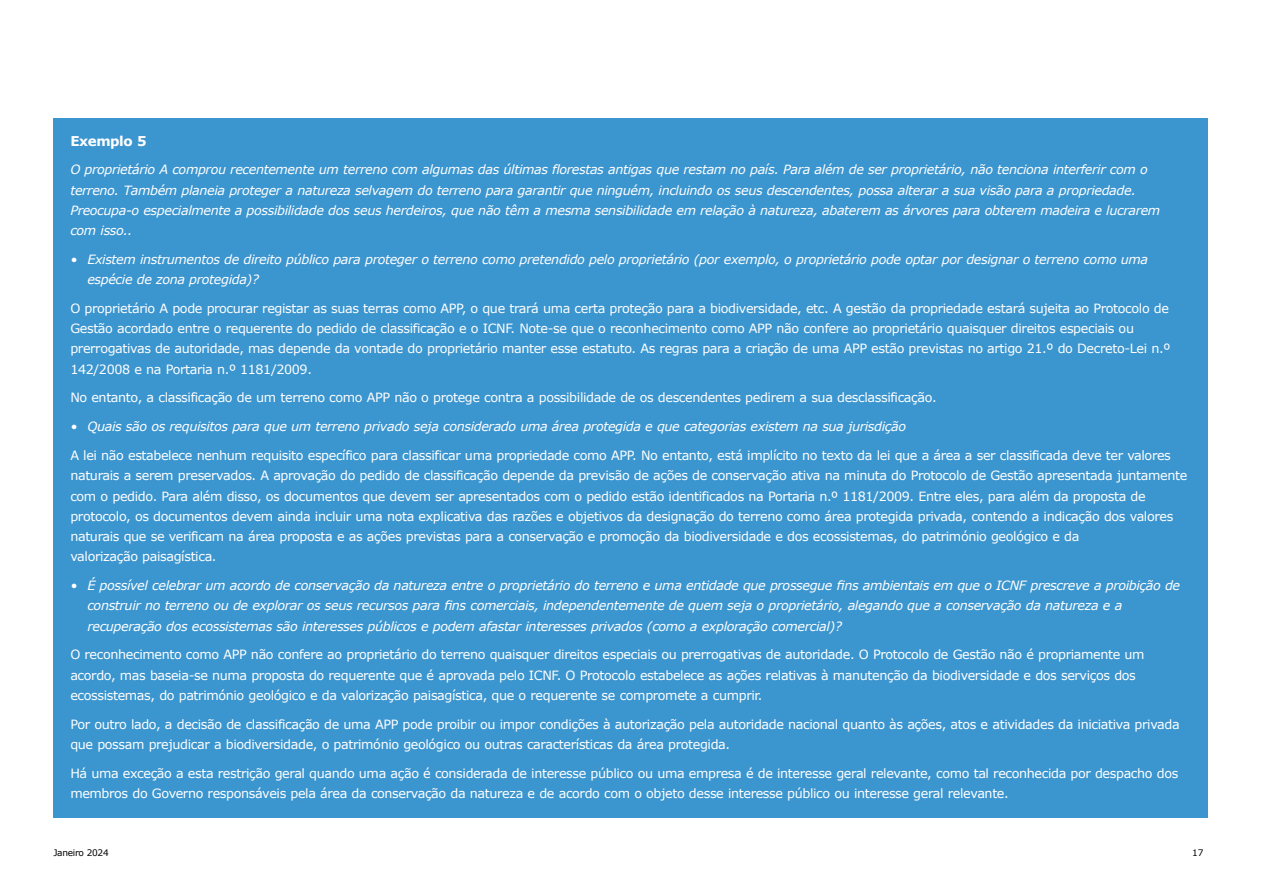
<style>
.page{position:relative;width:1263px;height:893px;background:#fff}
.page>*{position:absolute;margin:0;border:0;box-sizing:border-box;transform-origin:0 0}
.Body_text{font:700 13.5px "Verdana";letter-spacing:-.03em;color:#fff}
.Body_text-2{font:12.75px/20.2px "Verdana";letter-spacing:-.03em;color:#fff}
.Body_text-3{font:italic 12.75px/20.2px "Verdana";letter-spacing:-.03em;color:#fff}
.t1{font:9px "Verdana";letter-spacing:-.03em;color:#000}
</style>
<div class="page">
<div style="left:53px;top:118px;width:1155px;height:700px;background:#3b95cf"></div>
<p class="Body_text" style="left:70px;top:131px;width:78px">Exemplo 5</p>
<p class="Body_text-3" style="left:70px;top:160px;width:1091px">O proprietário A comprou recentemente um terreno com algumas das últimas florestas antigas que restam no país. Para além de ser proprietário, não tenciona interferir com o terreno. Também planeia proteger a natureza selvagem do terreno para garantir que ninguém, incluindo os seus descendentes, possa alterar a sua visão para a propriedade.<br>Preocupa-o especialmente a possibilidade dos seus herdeiros, que não têm a mesma sensibilidade em relação à natureza, abaterem as árvores para obterem madeira e lucrarem com isso..</p>
<p class="Body_text-3" style="left:87px;top:249px;width:1062px;text-indent:-17px">• Existem instrumentos de direito público para proteger o terreno como pretendido pelo proprietário (por exemplo, o proprietário pode optar por designar o terreno como uma espécie de zona protegida)?</p>
<p class="Body_text-2" style="left:70px;top:298px;width:1101px">O proprietário A pode procurar registar as suas terras como APP, o que trará uma certa proteção para a biodiversidade, etc. A gestão da propriedade estará sujeita ao Protocolo de Gestão acordado entre o requerente do pedido de classificação e o ICNF. Note-se que o reconhecimento como APP não confere ao proprietário quaisquer direitos especiais ou prerrogativas de autoridade, mas depende da vontade do proprietário manter esse estatuto. As regras para a criação de uma APP estão previstas no artigo 21.º do Decreto-Lei n.º 142/2008 e na Portaria n.º 1181/2009.</p>
<p class="Body_text-2" style="left:70px;top:388px;width:868px">No entanto, a classificação de um terreno como APP não o protege contra a possibilidade de os descendentes pedirem a sua desclassificação.</p>
<p class="Body_text-3" style="left:70px;top:416px;width:837px">• Quais são os requisitos para que um terreno privado seja considerado uma área protegida e que categorias existem na sua jurisdição</p>
<p class="Body_text-2" style="left:70px;top:445px;width:1118px">A lei não estabelece nenhum requisito específico para classificar uma propriedade como APP. No entanto, está implícito no texto da lei que a área a ser classificada deve ter valores naturais a serem preservados. A aprovação do pedido de classificação depende da previsão de ações de conservação ativa na minuta do Protocolo de Gestão apresentada juntamente com o pedido. Para além disso, os documentos que devem ser apresentados com o pedido estão identificados na Portaria n.º 1181/2009. Entre eles, para além da proposta de protocolo, os documentos devem ainda incluir uma nota explicativa das razões e objetivos da designação do terreno como área protegida privada, contendo a indicação dos valores naturais que se verificam na área proposta e as ações previstas para a conservação e promoção da biodiversidade e dos ecossistemas, do património geológico e da<br>valorização paisagística.</p>
<p class="Body_text-3" style="left:87px;top:575px;width:1094px;text-indent:-17px">• É possível celebrar um acordo de conservação da natureza entre o proprietário do terreno e uma entidade que prossegue fins ambientais em que o ICNF prescreve a proibição de construir no terreno ou de explorar os seus recursos para fins comerciais, independentemente de quem seja o proprietário, alegando que a conservação da natureza e a recuperação dos ecossistemas são interesses públicos e podem afastar interesses privados (como a exploração comercial)?</p>
<p class="Body_text-2" style="left:70px;top:644px;width:1076px">O reconhecimento como APP não confere ao proprietário do terreno quaisquer direitos especiais ou prerrogativas de autoridade. O Protocolo de Gestão não é propriamente um acordo, mas baseia-se numa proposta do requerente que é aprovada pelo ICNF. O Protocolo estabelece as ações relativas à manutenção da biodiversidade e dos serviços dos ecossistemas, do património geológico e da valorização paisagística, que o requerente se compromete a cumprir.</p>
<p class="Body_text-2" style="left:70px;top:714px;width:1111px">Por outro lado, a decisão de classificação de uma APP pode proibir ou impor condições à autorização pela autoridade nacional quanto às ações, atos e atividades da iniciativa privada que possam prejudicar a biodiversidade, o património geológico ou outras características da área protegida.</p>
<p class="Body_text-2" style="left:70px;top:763px;width:1109px">Há uma exceção a esta restrição geral quando uma ação é considerada de interesse público ou uma empresa é de interesse geral relevante, como tal reconhecida por despacho dos membros do Governo responsáveis pela área da conservação da natureza e de acordo com o objeto desse interesse público ou interesse geral relevante.</p>
<p class="t1" style="left:53px;top:847px;width:57px">Janeiro 2024</p>
<p class="t1" style="left:1192px;top:847px;width:13px">17</p>
</div>
